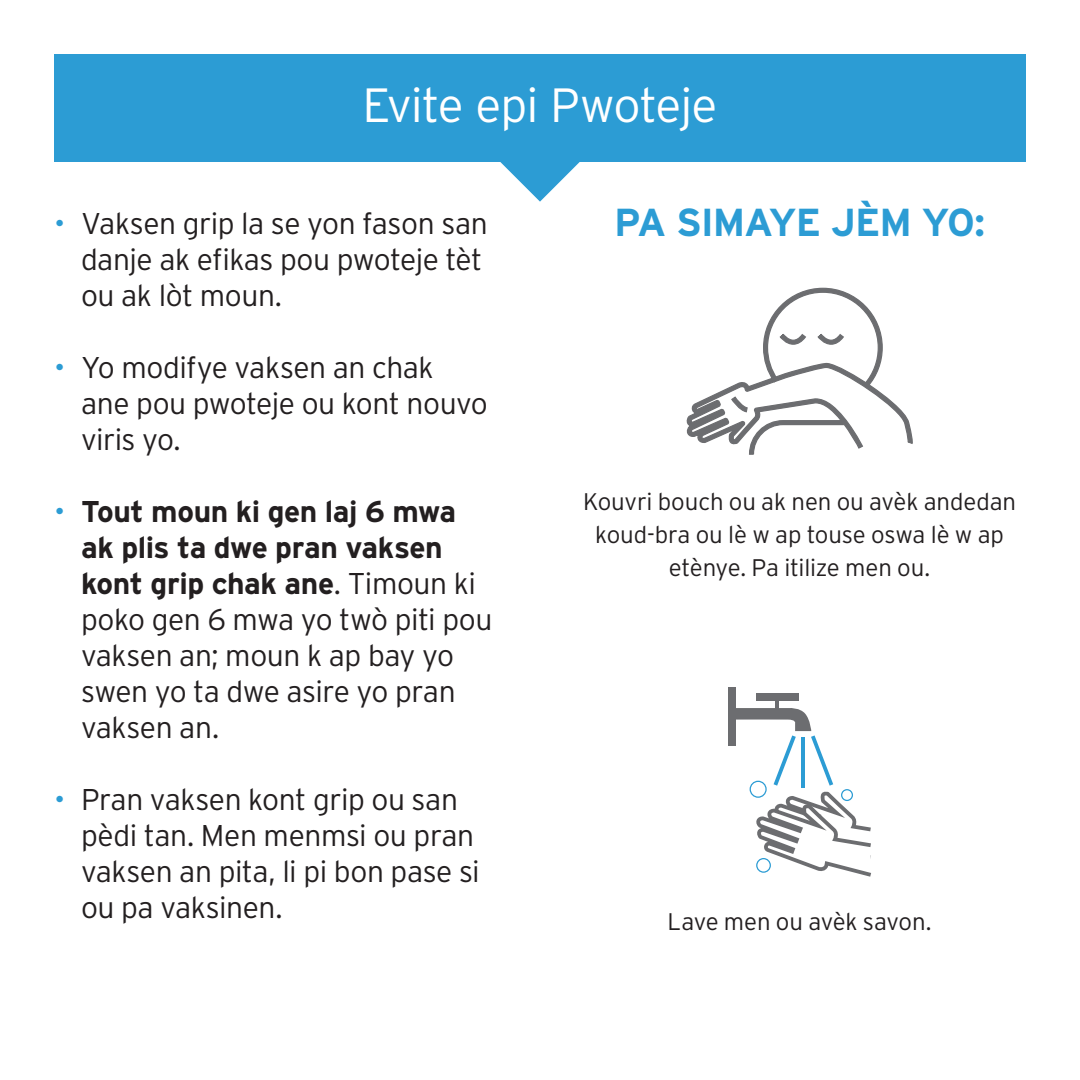
<style>
.page{position:relative;width:1080px;height:1080px;background:#fff}
.page>*{position:absolute;margin:0;border:0;box-sizing:border-box;transform-origin:0 0}
.t1{font:300 48px "Interstate";letter-spacing:-.02em;color:#fff}
.t2{font:700 39px "Interstate";letter-spacing:-.03em;color:#2c9cd4}
.t3{font:300 30px/36px "Interstate";letter-spacing:-.015em;color:#231f20}
.t4{font:300 24px/33px "Interstate";letter-spacing:-.005em;color:#231f20;text-align:center}
.s1{color:#2c9cd4}
.s2{font-weight:700}
</style>
<div class="page">
<svg style="left:500px;top:162px;width:80px;height:40px"></svg>
<div style="left:54px;top:54px;width:972px;height:108px;background:#2c9cd4"></div>
<svg style="left:686px;top:287px;width:227px;height:168px"></svg>
<div style="left:756px;top:693px;width:42px;height:7px;background:#6c6d70"></div>
<div style="left:728px;top:688px;width:7px;height:58px;background:#6c6d70"></div>
<svg style="left:735px;top:700px;width:136px;height:177px"></svg>
<h1 class="t1" style="left:363px;top:79px;width:356px">Evite epi Pwoteje</h1>
<p class="t3" style="left:81px;top:205px;width:408px;text-indent:-27px"><span class="s1">•</span> Vaksen grip la se yon fason san danje ak efikas pou pwoteje tèt ou ak lòt moun.</p>
<p class="t3" style="left:81px;top:349px;width:408px;text-indent:-27px"><span class="s1">•</span> Yo modifye vaksen an chak ane pou pwoteje ou kont nouvo viris yo.</p>
<p class="t3" style="left:81px;top:493px;width:413px;text-indent:-27px"><span class="s1">•</span> <span class="s2">Tout moun ki gen laj 6 mwa ak plis ta dwe pran vaksen kont grip chak ane</span>. Timoun ki poko gen 6 mwa yo twò piti pou vaksen an; moun k ap bay yo swen yo ta dwe asire yo pran vaksen an.</p>
<p class="t3" style="left:81px;top:781px;width:400px;text-indent:-27px"><span class="s1">•</span> Pran vaksen kont grip ou san pèdi tan. Men menmsi ou pran vaksen an pita, li pi bon pase si ou pa vaksinen.</p>
<h2 class="t2" style="left:614px;top:200px;width:372px">PA SIMAYE JÈM YO:</h2>
<p class="t4" style="left:583px;top:485px;width:435px">Kouvri bouch ou ak nen ou avèk andedan koud-bra ou lè w ap touse oswa lè w ap etènye. Pa itilize men ou.</p>
<p class="t4" style="left:668px;top:905px;width:266px">Lave men ou avèk savon.</p>
</div>
